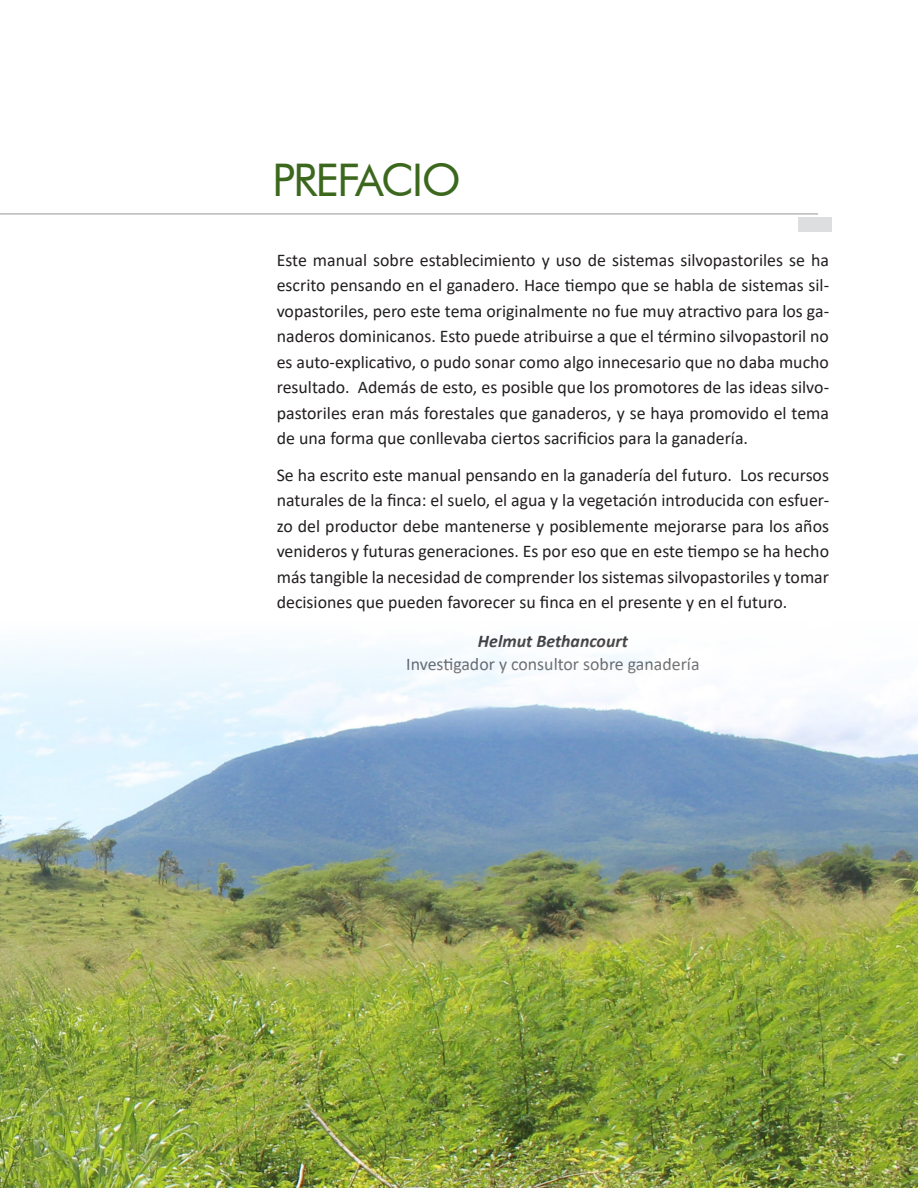
<style>
.page{position:relative;width:918px;height:1188px;background:#fff}
.page>*{position:absolute;margin:0;border:0;box-sizing:border-box;transform-origin:0 0}
.t1{font:45px "Futura BT";letter-spacing:-.04em;color:#3c681d}
.t2{font:17.85px/25.5px "Calibri";color:#231f20;text-align:justify}
.t3{font:italic 700 17.85px "Calibri";color:#231f20}
</style>
<div class="page">
<div style="left:798px;top:217px;width:34px;height:15px;background:#dddee0"></div>
<hr style="left:0;top:213px;width:818px;height:2px;background:#b8b9bc">
<img style="left:0;top:644px;width:918px;height:544px">
<p class="t1" style="left:272px;top:153px;width:190px">PREFACIO</p>
<p class="t2" style="left:277px;top:247px;width:554px">Este manual sobre establecimiento y uso de sistemas silvopastoriles se ha escrito pensando en el ganadero. Hace tiempo que se habla de sistemas sil&shy;vopastoriles, pero este tema originalmente no fue muy atractivo para los ga&shy;naderos dominicanos. Esto puede atribuirse a que el término silvopastoril no es auto-explicativo, o pudo sonar como algo innecesario que no daba mucho resultado. Además de esto, es posible que los promotores de las ideas silvo&shy;pastoriles eran más forestales que ganaderos, y se haya promovido el tema de una forma que conllevaba ciertos sacrificios para la ganadería.</p>
<p class="t2" style="left:277px;top:462px;width:554px">Se ha escrito este manual pensando en la ganadería del futuro. Los recursos naturales de la finca: el suelo, el agua y la vegetación introducida con esfuer&shy;zo del productor debe mantenerse y posiblemente mejorarse para los años venideros y futuras generaciones. Es por eso que en este tiempo se ha hecho más tangible la necesidad de comprender los sistemas silvopastoriles y tomar decisiones que pueden favorecer su finca en el presente y en el futuro.</p>
<p class="t3" style="left:478px;top:629px;width:151px">Helmut Bethancourt</p>
<p class="t2" style="left:406px;top:651px;width:295px">Investigador y consultor sobre ganadería</p>
</div>
